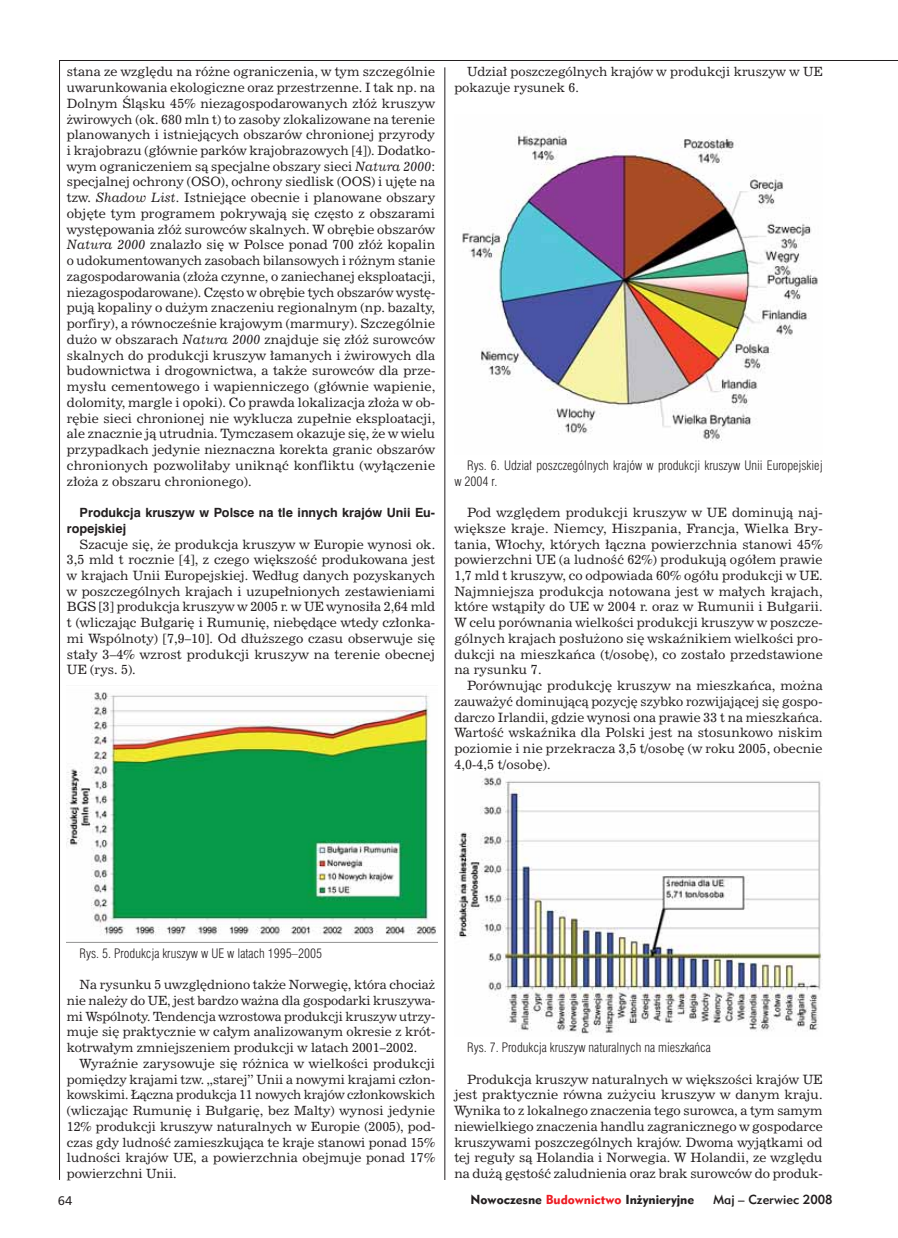
<style>
.page{position:relative;width:898px;height:1238px;background:#fff}
.page>*{position:absolute;margin:0;border:0;box-sizing:border-box;transform-origin:0 0}
.t1{font:12px/15.8px "Swis 721 Lt Cn PL";color:#231f20}
.t2{font:12px "Geometr 415 Blk PL";color:#231f20}
.t3{font:12px "Geometr 415 Md PL";color:#231f20}
.t4{font:12px "Humnst 777 PL";color:#231f20}
.t5{font:11.85px/15.8px "News 702 PL";letter-spacing:.01em;color:#231f20;text-align:justify}
.t6{font:700 11.85px/15.8px "Swis 721 PL";color:#231f20}
.t7{font:11.7px/15.8px "News 702 PL";color:#231f20;text-align:justify}
.s1{font-style:italic}
.s2{color:#ed1c24}
</style>
<div class="page">
<img style="left:67px;top:692px;width:370px;height:250px">
<img style="left:462px;top:135px;width:356px;height:307px">
<img style="left:454px;top:771px;width:368px;height:263px">
<hr style="left:444px;top:67px;width:1px;height:1112px;background:#231f20">
<p class="t5" style="left:67px;top:65px;width:370px">stana ze względu na różne ograniczenia, w tym szczególnie uwarunkowania ekologiczne oraz przestrzenne. I tak np. na Dolnym Śląsku 45% niezagospodarowanych złóż kruszyw żwirowych (ok. 680 mln t) to zasoby zlokalizowane na terenie planowanych i istniejących obszarów chronionej przyrody i krajobrazu (głównie parków krajobrazowych [4]). Dodatko&shy;wym ograniczeniem są specjalne obszary sieci <span class="s1">Natura 2000</span>: specjalnej ochrony (OSO), ochrony siedlisk (OOS) i ujęte na tzw. <span class="s1">Shadow List</span>. Istniejące obecnie i planowane obszary objęte tym programem pokrywają się często z obszarami występowania złóż surowców skalnych. W obrębie obszarów <span class="s1">Natura 2000</span> znalazło się w Polsce ponad 700 złóż kopalin o udokumentowanych zasobach bilansowych i różnym stanie zagospodarowania (złoża czynne, o zaniechanej eksploatacji, niezagospodarowane). Często w obrębie tych obszarów wystę&shy;pują kopaliny o dużym znaczeniu regionalnym (np. bazalty, porfiry), a równocześnie krajowym (marmury). Szczególnie dużo w obszarach <span class="s1">Natura 2000</span> znajduje się złóż surowców skalnych do produkcji kruszyw łamanych i żwirowych dla budownictwa i drogownictwa, a także surowców dla prze&shy;mysłu cementowego i wapienniczego (głównie wapienie, dolomity, margle i opoki). Co prawda lokalizacja złoża w ob&shy;rębie sieci chronionej nie wyklucza zupełnie eksploatacji, ale znacznie ją utrudnia. Tymczasem okazuje się, że w wielu przypadkach jedynie nieznaczna korekta granic obszarów chronionych pozwoliłaby uniknąć konfliktu (wyłączenie złoża z obszaru chronionego).</p>
<p class="t6" style="left:67px;top:506px;width:369px;text-indent:13px">Produkcja kruszyw w Polsce na tle innych krajów Unii Eu&shy;ropejskiej</p>
<p class="t5" style="left:67px;top:537px;width:370px;text-indent:13px">Szacuje się, że produkcja kruszyw w Europie wynosi ok.<br>3,5 mld t rocznie [4], z czego większość produkowana jest w krajach Unii Europejskiej. Według danych pozyskanych w poszczególnych krajach i uzupełnionych zestawieniami BGS [3] produkcja kruszyw w 2005 r. w UE wynosiła 2,64 mld t (wliczając Bułgarię i Rumunię, niebędące wtedy członka&shy;mi Wspólnoty) [7,9–10]. Od dłuższego czasu obserwuje się stały 3–4% wzrost produkcji kruszyw na terenie obecnej UE (rys. 5).</p>
<p class="t7" style="left:454px;top:65px;width:370px;text-indent:13px">Udział poszczególnych krajów w produkcji kruszyw w UE pokazuje rysunek 6.</p>
<p class="t1" style="left:454px;top:459px;width:370px;text-indent:13px">Rys. 6. Udział poszczególnych krajów w produkcji kruszyw Unii Europejskiej w 2004 r.</p>
<p class="t5" style="left:454px;top:505px;width:370px;text-indent:13px">Pod względem produkcji kruszyw w UE dominują naj&shy;większe kraje. Niemcy, Hiszpania, Francja, Wielka Bry&shy;tania, Włochy, których łączna powierzchnia stanowi 45% powierzchni UE (a ludność 62%) produkują ogółem prawie 1,7 mld t kruszyw, co odpowiada 60% ogółu produkcji w UE.<br>Najmniejsza produkcja notowana jest w małych krajach, które wstąpiły do UE w 2004 r. oraz w Rumunii i Bułgarii.<br>W celu porównania wielkości produkcji kruszyw w poszcze&shy;gólnych krajach posłużono się wskaźnikiem wielkości pro&shy;dukcji na mieszkańca (t/osobę), co zostało przedstawione na rysunku 7.</p>
<p class="t5" style="left:454px;top:678px;width:370px;text-indent:13px">Porównując produkcję kruszyw na mieszkańca, można zauważyć dominującą pozycję szybko rozwijającej się gospo&shy;darczo Irlandii, gdzie wynosi ona prawie 33 t na mieszkańca.<br>Wartość wskaźnika dla Polski jest na stosunkowo niskim poziomie i nie przekracza 3,5 t/osobę (w roku 2005, obecnie 4,0-4,5 t/osobę).</p>
<p class="t1" style="left:80px;top:946px;width:244px">Rys. 5. Produkcja kruszyw w UE w latach 1995–2005</p>
<p class="t7" style="left:67px;top:977px;width:370px;text-indent:13px">Na rysunku 5 uwzględniono także Norwegię, która chociaż nie należy do UE, jest bardzo ważna dla gospodarki kruszywa&shy;mi Wspólnoty. Tendencja wzrostowa produkcji kruszyw utrzy&shy;muje się praktycznie w całym analizowanym okresie z krót&shy;kotrwałym zmniejszeniem produkcji w latach 2001–2002.</p>
<p class="t7" style="left:67px;top:1056px;width:370px;text-indent:13px">Wyraźnie zarysowuje się różnica w wielkości produkcji pomiędzy krajami tzw. „starej” Unii a nowymi krajami człon&shy;kowskimi. Łączna produkcja 11 nowych krajów członkowskich (wliczając Rumunię i Bułgarię, bez Malty) wynosi jedynie 12% produkcji kruszyw naturalnych w Europie (2005), pod&shy;czas gdy ludność zamieszkująca te kraje stanowi ponad 15% ludności krajów UE, a powierzchnia obejmuje ponad 17% powierzchni Unii.</p>
<p class="t1" style="left:467px;top:1041px;width:245px">Rys. 7. Produkcja kruszyw naturalnych na mieszkańca</p>
<p class="t5" style="left:454px;top:1072px;width:370px;text-indent:13px">Produkcja kruszyw naturalnych w większości krajów UE jest praktycznie równa zużyciu kruszyw w danym kraju.<br>Wynika to z lokalnego znaczenia tego surowca, a tym samym niewielkiego znaczenia handlu zagranicznego w gospodarce kruszywami poszczególnych krajów. Dwoma wyjątkami od tej reguły są Holandia i Norwegia. W Holandii, ze względu na dużą gęstość zaludnienia oraz brak surowców do produk-</p>
<p class="t4" style="left:58px;top:1195px;width:16px">64</p>
<p class="t2" style="left:470px;top:1193px;width:225px">Nowoczesne <span class="s2">Budownictwo</span> Inżynieryjne</p>
<p class="t3" style="left:712px;top:1193px;width:121px">Maj – Czerwiec 2008</p>
</div>
